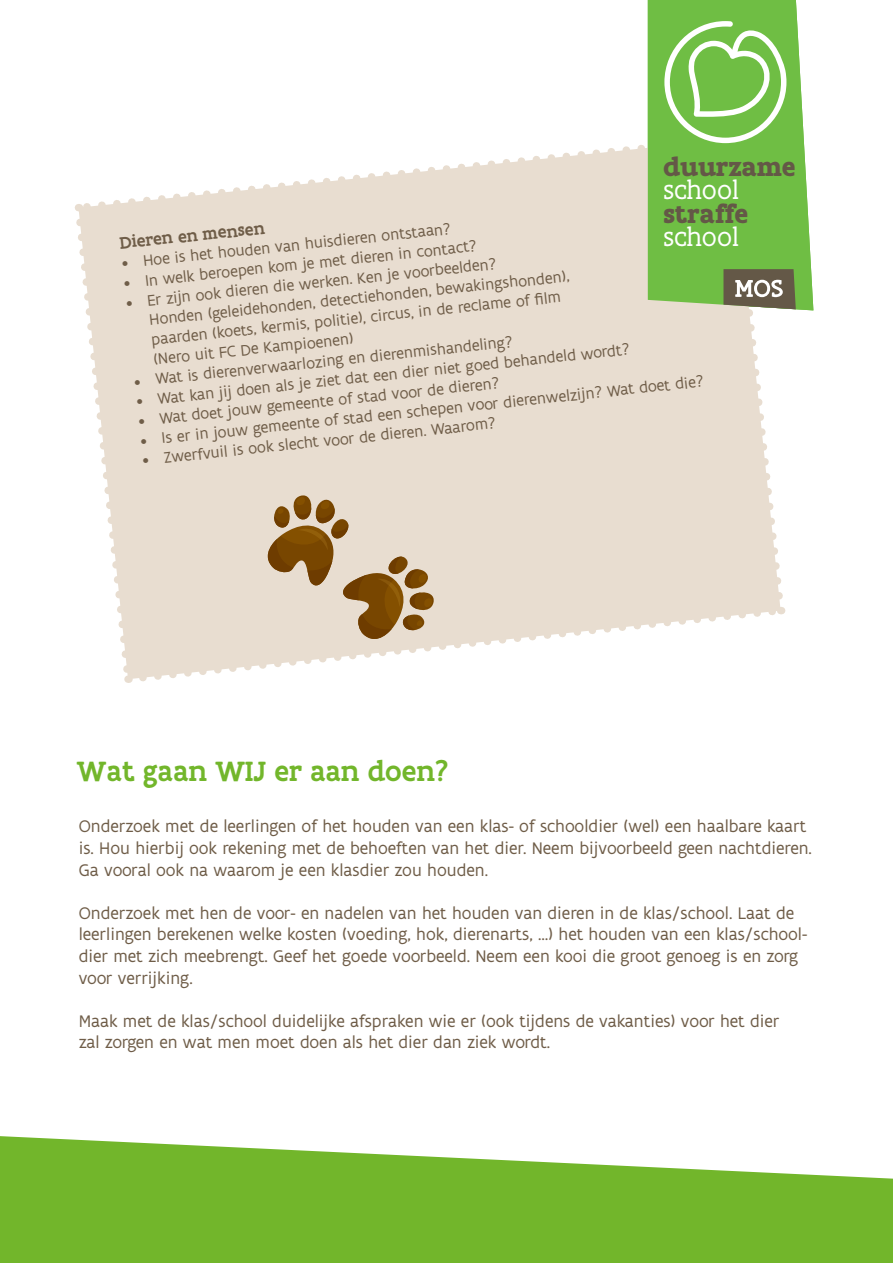
<style>
.page{position:relative;width:893px;height:1263px;background:#fff}
.page>*{position:absolute;margin:0;border:0;box-sizing:border-box;transform-origin:0 0}
.t1{font:500 30px "Flanders Art Serif";color:#72b62b}
.t2{font:700 27.75px/23.5px "Flanders Art Serif";letter-spacing:-.015em;color:#645847}
.basistekst{font:18px/21.6px "Flanders Art Sans";color:#6f5d48}
.t3{font:500 18px "Flanders Art Serif";color:#6f5d48}
.t4{font:16.5px/19.8px "Flanders Art Sans";color:#6f5d48}
.s1{font-weight:400;color:#fff}
</style>
<div class="page">
<svg style="left:0;top:1136px;width:893px;height:127px;fill:#72b62b"></svg>
<div style="left:135px;top:215px;width:529px;height:388px;background:#e8ddd0"></div>
<svg style="left:135px;top:603px;width:646px;height:79px"></svg>
<svg style="left:85px;top:132px;width:563px;height:83px"></svg>
<svg style="left:74px;top:204px;width:61px;height:479px"></svg>
<svg style="left:268px;top:495px;width:166px;height:144px;background:#c4ac8e"></svg>
<svg style="left:648px;top:0;width:165px;height:310px;fill:#6fbe44"></svg>
<svg style="left:664px;top:21px;width:132px;height:593px"></svg>
<p class="t2" style="left:663px;top:154px;width:134px">duurzame <span class="s1">school </span>straffe <span class="s1">school</span></p>
<p class="t4" style="left:121px;top:253px;width:332px;rotate:-6deg">• Hoe is het houden van huisdieren ontstaan?</p>
<p class="t3" style="left:119px;top:231px;width:147px;rotate:-6deg">Dieren en mensen</p>
<p class="t4" style="left:123px;top:273px;width:356px;rotate:-6deg">• In welk beroepen kom je met dieren in contact?</p>
<p class="t4" style="left:146px;top:291px;width:424px;text-indent:-21px;rotate:-6deg">• Er zijn ook dieren die werken. Ken je voorbeelden?<br>Honden (geleidehonden, detectiehonden, bewakingshonden), paarden (koets, kermis, politie), circus, in de reclame of fi lm (Nero uit FC De Kampioenen)</p>
<p class="t4" style="left:133px;top:372px;width:382px;rotate:-6deg">• Wat is dierenverwaarlozing en dierenmishandeling?</p>
<p class="t4" style="left:135px;top:391px;width:497px;rotate:-6deg">• Wat kan jij doen als je ziet dat een dier niet goed behandeld wordt?</p>
<p class="t4" style="left:140px;top:431px;width:568px;rotate:-6deg">• Is er in jouw gemeente of stad een schepen voor dierenwelzijn? Wat doet die?</p>
<p class="t4" style="left:138px;top:411px;width:364px;rotate:-6deg">• Wat doet jouw gemeente of stad voor de dieren?</p>
<p class="t4" style="left:142px;top:450px;width:357px;rotate:-6deg">• Zwerfvuil is ook slecht voor de dieren. Waarom?</p>
<p class="t1" style="left:77px;top:752px;width:373px">Wat gaan WIJ er aan doen?</p>
<p class="basistekst" style="left:79px;top:816px;width:735px">Onderzoek met de leerlingen of het houden van een klas- of schooldier (wel) een haalbare kaart is. Hou hierbij ook rekening met de behoeften van het dier. Neem bijvoorbeeld geen nachtdieren.</p>
<p class="basistekst" style="left:79px;top:859px;width:411px">Ga vooral ook na waarom je een klasdier zou houden.</p>
<p class="basistekst" style="left:79px;top:902px;width:730px">Onderzoek met hen de voor- en nadelen van het houden van dieren in de klas/school. Laat de leerlingen berekenen welke kosten (voeding, hok, dierenarts, …) het houden van een klas/school&shy;dier met zich meebrengt. Geef het goede voorbeeld. Neem een kooi die groot genoeg is en zorg voor verrijking.</p>
<p class="basistekst" style="left:79px;top:1010px;width:702px">Maak met de klas/school duidelijke afspraken wie er (ook tijdens de vakanties) voor het dier</p>
<p class="basistekst" style="left:79px;top:1032px;width:473px">zal zorgen en wat men moet doen als het dier dan ziek wordt.</p>
</div>
